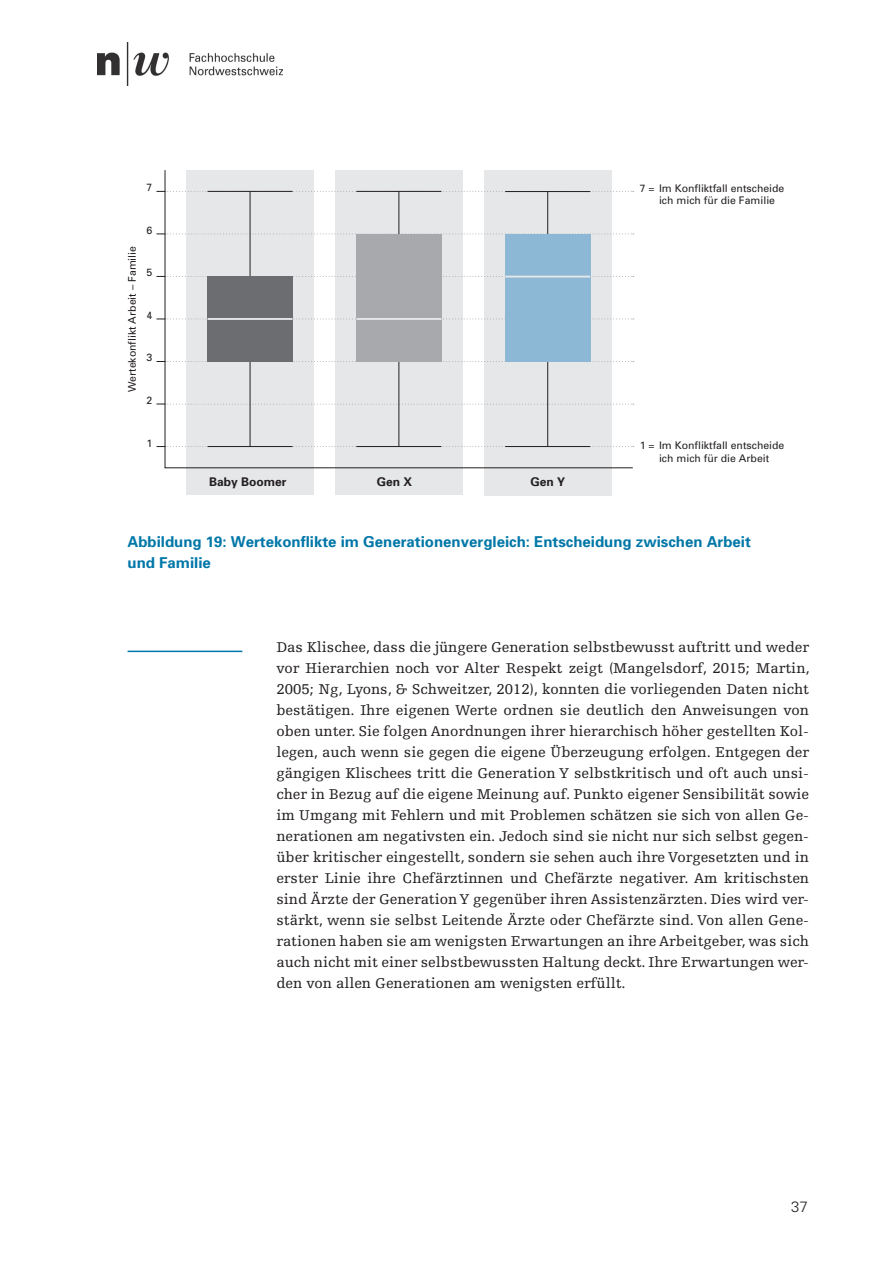
<style>
.page{position:relative;width:893px;height:1263px;background:#fff}
.page>*{position:absolute;margin:0;border:0;box-sizing:border-box;transform-origin:0 0}
.t1{font:15px/21px "Egyptienne F";color:#231f20;text-align:justify}
.t2{font:700 15px/21px "Univers";color:#0077a8}
.t3{font:300 15px "Univers";color:#231f20}
.t4{font:700 12px "Univers";color:#231f20}
.t5{font:10.5px/12.6px "Univers";color:#231f20;text-align:center}
</style>
<div class="page">
<img style="left:97px;top:43px;width:186px;height:42px">
<div style="left:186px;top:170px;width:128px;height:325px;background:#e6e7e9"></div>
<div style="left:335px;top:170px;width:128px;height:325px;background:#e6e7e9"></div>
<div style="left:484px;top:170px;width:127px;height:326px;background:#e6e7e9"></div>
<svg style="left:164px;top:170px;width:469px;height:299px"></svg>
<svg style="left:156px;top:446px;width:478px;height:1px"></svg>
<svg style="left:156px;top:404px;width:478px;height:1px"></svg>
<svg style="left:156px;top:361px;width:478px;height:1px"></svg>
<svg style="left:156px;top:276px;width:478px;height:1px"></svg>
<svg style="left:156px;top:233px;width:478px;height:2px"></svg>
<svg style="left:156px;top:191px;width:478px;height:1px"></svg>
<svg style="left:156px;top:318px;width:478px;height:2px"></svg>
<div style="left:208px;top:276px;width:85px;height:85px;background:#6c6d70"></div>
<hr style="left:208px;top:318px;width:85px;height:2px;background:#e6e7e9">
<div style="left:505px;top:234px;width:85px;height:127px;background:#8cb7d5"></div>
<hr style="left:505px;top:276px;width:85px;height:2px;background:#e6e7e9">
<div style="left:356px;top:234px;width:85px;height:127px;background:#a8a9ad"></div>
<hr style="left:356px;top:318px;width:85px;height:2px;background:#e6e7e9">
<hr style="left:128px;top:651px;width:114px;height:1px;background:#0077a8">
<p class="t5" style="left:146px;top:181px;width:7px">7</p>
<p class="t5" style="left:126px;top:392px;width:148px;rotate:-90deg">Wertekonflikt Arbeit – Familie</p>
<p class="t5" style="left:146px;top:224px;width:7px">6</p>
<p class="t5" style="left:146px;top:266px;width:7px">5</p>
<p class="t5" style="left:146px;top:309px;width:7px">4</p>
<p class="t5" style="left:146px;top:351px;width:7px">3</p>
<p class="t5" style="left:146px;top:394px;width:7px">2</p>
<p class="t5" style="left:146px;top:436px;width:7px">1</p>
<p class="t4" style="left:209px;top:474px;width:79px">Baby Boomer</p>
<p class="t4" style="left:377px;top:474px;width:37px">Gen X</p>
<p class="t4" style="left:530px;top:474px;width:36px">Gen Y</p>
<p class="t5" style="left:659px;top:181px;width:127px;text-align:left;text-indent:-19px">7 = Im Konfliktfall entscheide ich mich für die Familie</p>
<p class="t5" style="left:640px;top:439px;width:146px">1 = Im Konfliktfall entscheide ich mich für die Arbeit</p>
<p class="t2" style="left:128px;top:531px;width:625px">Abbildung 19: Wertekonflikte im Generationenvergleich: Entscheidung zwischen Arbeit und Familie</p>
<p class="t1" style="left:276px;top:637px;width:535px">Das Klischee, dass die jüngere Generation selbstbewusst auftritt und weder vor Hierarchien noch vor Alter Respekt zeigt (Mangelsdorf, 2015; Martin, 2005; Ng, Lyons, &amp; Schweitzer, 2012), konnten die vorliegenden Daten nicht bestätigen. Ihre eigenen Werte ordnen sie deutlich den Anweisungen von oben unter. Sie folgen Anordnungen ihrer hierarchisch höher gestellten Kol&shy;legen, auch wenn sie gegen die eigene Überzeugung erfolgen. Entgegen der gängigen Klischees tritt die Generation Y selbstkritisch und oft auch unsi&shy;cher in Bezug auf die eigene Meinung auf. Punkto eigener Sensibilität sowie im Umgang mit Fehlern und mit Problemen schätzen sie sich von allen Ge&shy;nerationen am negativsten ein. Jedoch sind sie nicht nur sich selbst gegen&shy;über kritischer eingestellt, sondern sie sehen auch ihre Vorgesetzten und in erster Linie ihre Chefärztinnen und Chefärzte negativer. Am kritischsten sind Ärzte der Generation Y gegenüber ihren Assistenzärzten. Dies wird ver&shy;stärkt, wenn sie selbst Leitende Ärzte oder Chefärzte sind. Von allen Gene&shy;rationen haben sie am wenigsten Erwartungen an ihre Arbeitgeber, was sich auch nicht mit einer selbstbewussten Haltung deckt. Ihre Erwartungen wer&shy;den von allen Generationen am wenigsten erfüllt.</p>
<p class="t3" style="left:791px;top:1197px;width:18px">37</p>
</div>
